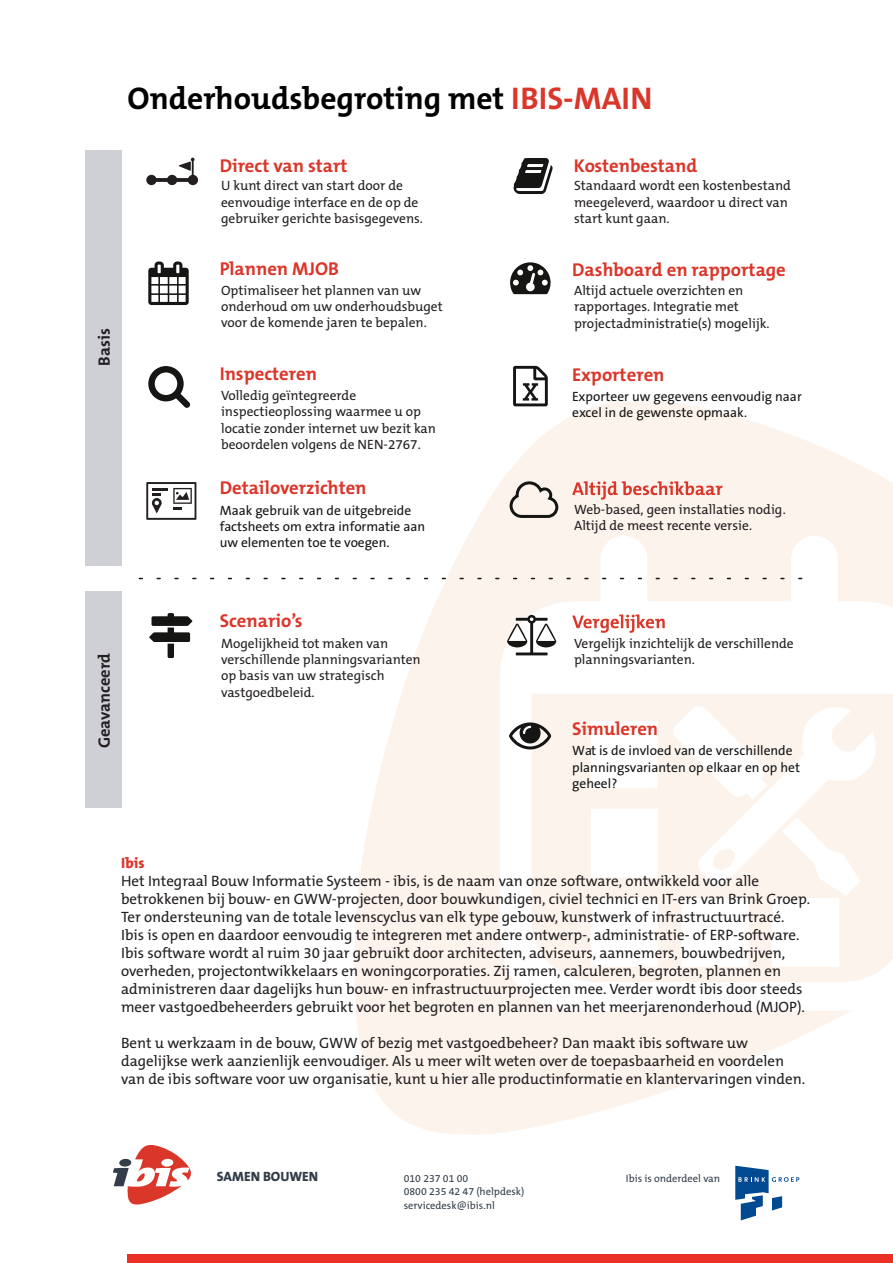
<style>
.page{position:relative;width:893px;height:1263px;background:#fff}
.page>*{position:absolute;margin:0;border:0;box-sizing:border-box;transform-origin:0 0}
.t1{font:700 31.5px "The Mix B W7";color:#000}
.t2{font:700 18.6px "The Mix B W7";color:#da362a}
.t3{font:700 16.5px "The Mix B W7";color:#231f20}
.t4{font:15px/18px "The Mix B W5 Plain";color:#231f20}
.t5{font:800 15px "The Mix B W8";color:#da362a}
.t6{font:13.5px/16.2px "The Mix B W5 Plain";color:#231f20}
.t7{font:13.5px/16.2px "The Sans B W5 Plain";color:#151514}
.t8{font:800 13.5px "The Mix B W8";color:#323d49}
.t9{font:10.5px/13.4px "The Mix B W5 Plain";color:#323d49}
.s1{color:#da362a}
.s2{font-family:"The Mix B W5 Plain";color:#231f20}
</style>
<div class="page">
<svg style="left:735px;top:1166px;width:64px;height:54px"></svg>
<svg style="left:113px;top:1144px;width:78px;height:61px"></svg>
<div style="left:128px;top:1254px;width:765px;height:9px;background:#eb3125"></div>
<svg style="left:510px;top:262px;width:41px;height:32px"></svg>
<svg style="left:513px;top:158px;width:40px;height:36px"></svg>
<svg style="left:513px;top:366px;width:35px;height:23px"></svg>
<svg style="left:148px;top:261px;width:41px;height:44px"></svg>
<svg style="left:148px;top:366px;width:42px;height:42px"></svg>
<svg style="left:149px;top:613px;width:43px;height:45px"></svg>
<svg style="left:139px;top:578px;width:214px;height:1px"></svg>
<div style="left:86px;top:151px;width:36px;height:415px;background:#cfd0d5"></div>
<div style="left:86px;top:591px;width:36px;height:217px;background:#cfd0d5"></div>
<svg style="left:146px;top:158px;width:52px;height:27px"></svg>
<svg style="left:146px;top:482px;width:50px;height:38px"></svg>
<svg style="left:353px;top:389px;width:450px;height:361px"></svg>
<p class="t3" style="left:94px;top:366px;width:39px;rotate:-90deg">Basis</p>
<h1 class="t1" style="left:128px;top:78px;width:526px">Onderhoudsbegroting met <span class="s1">IBIS-MAIN</span></h1>
<p class="t2" style="left:220px;top:154px;width:129px">Direct van start</p>
<p class="t2" style="left:574px;top:154px;width:125px">Kostenbestand</p>
<p class="t6" style="left:221px;top:178px;width:203px">U kunt direct van start door de eenvoudige interface en de op de gebruiker gerichte basisgegevens.</p>
<p class="t6" style="left:574px;top:178px;width:218px">Standaard wordt een kostenbestand meegeleverd, waardoor u direct van start kunt gaan.</p>
<p class="t2" style="left:220px;top:257px;width:121px">Plannen MJOB</p>
<p class="t6" style="left:221px;top:282px;width:223px">Optimaliseer het plannen van uw onderhoud om uw onderhoudsbuget voor de komende jaren te bepalen.</p>
<p class="t2" style="left:220px;top:361px;width:99px">Inspecteren</p>
<p class="t6" style="left:221px;top:388px;width:216px">Volledig geïntegreerde inspectieoplossing waarmee u op locatie zonder internet uw bezit kan beoordelen volgens de NEN-2767.</p>
<p class="t2" style="left:220px;top:475px;width:148px">Detailoverzichten</p>
<p class="t7" style="left:220px;top:502px;width:207px">Maak gebruik van de uitgebreide factsheets om extra informatie aan uw elementen toe te voegen.</p>
<p class="t2" style="left:572px;top:258px;width:215px">Dashboard en rapportage</p>
<p class="t6" style="left:574px;top:283px;width:197px">Altĳd actuele overzichten en rapportages. Integratie met projectadministratie(s) mogelĳk.</p>
<p class="t2" style="left:572px;top:362px;width:94px">Exporteren</p>
<p class="t7" style="left:572px;top:388px;width:231px">Exporteer uw gegevens eenvoudig naar excel in de gewenste opmaak<span class="s2">.</span></p>
<p class="t6" style="left:574px;top:502px;width:213px">Web-based, geen installaties nodig.<br>Altĳd de meest recente versie.</p>
<p class="t3" style="left:94px;top:748px;width:97px;rotate:-90deg">Geavanceerd</p>
<p class="t2" style="left:220px;top:609px;width:84px">Scenario’s</p>
<p class="t6" style="left:221px;top:635px;width:201px">Mogelĳkheid tot maken van verschillende planningsvarianten op basis van uw strategisch vastgoedbeleid.</p>
<p class="t6" style="left:574px;top:636px;width:221px">Vergelĳk inzichtelĳk de verschillende planningsvarianten.</p>
<p class="t2" style="left:572px;top:717px;width:88px">Simuleren</p>
<p class="t7" style="left:572px;top:743px;width:229px">Wat is de invloed van de verschillende planningsvarianten op elkaar en op het geheel?</p>
<p class="t5" style="left:121px;top:853px;width:25px">Ibis</p>
<p class="t4" style="left:121px;top:872px;width:691px">Het Integraal Bouw Informatie Systeem - ibis, is de naam van onze software, ontwikkeld voor alle betrokkenen bĳ bouw- en GWW-projecten, door bouwkundigen, civiel technici en IT-ers van Brink Groep.<br>Ter ondersteuning van de totale levenscyclus van elk type gebouw, kunstwerk of infrastructuurtracé.<br>Ibis is open en daardoor eenvoudig te integreren met andere ontwerp-, administratie- of ERP-software.<br>Ibis software wordt al ruim 30 jaar gebruikt door architecten, adviseurs, aannemers, bouwbedrĳven, overheden, projectontwikkelaars en woningcorporaties. Zĳ ramen, calculeren, begroten, plannen en administreren daar dagelĳks hun bouw- en infrastructuurprojecten mee. Verder wordt ibis door steeds meer vastgoedbeheerders gebruikt voor het begroten en plannen van het meerjarenonderhoud (MJOP).</p>
<p class="t4" style="left:121px;top:1034px;width:686px">Bent u werkzaam in de bouw, GWW of bezig met vastgoedbeheer? Dan maakt ibis software uw dagelĳkse werk aanzienlĳk eenvoudiger. Als u meer wilt weten over de toepasbaarheid en voordelen van de ibis software voor uw organisatie, kunt u hier alle productinformatie en klantervaringen vinden.</p>
<p class="t8" style="left:217px;top:1168px;width:103px">SAMEN BOUWEN</p>
<p class="t9" style="left:404px;top:1171px;width:66px">010 237 01 00</p>
<p class="t9" style="left:626px;top:1172px;width:96px">Ibis is onderdeel van</p>
<p class="t9" style="left:404px;top:1185px;width:122px">0800 235 42 47 (helpdesk) servicedesk@ibis.nl</p>
</div>
